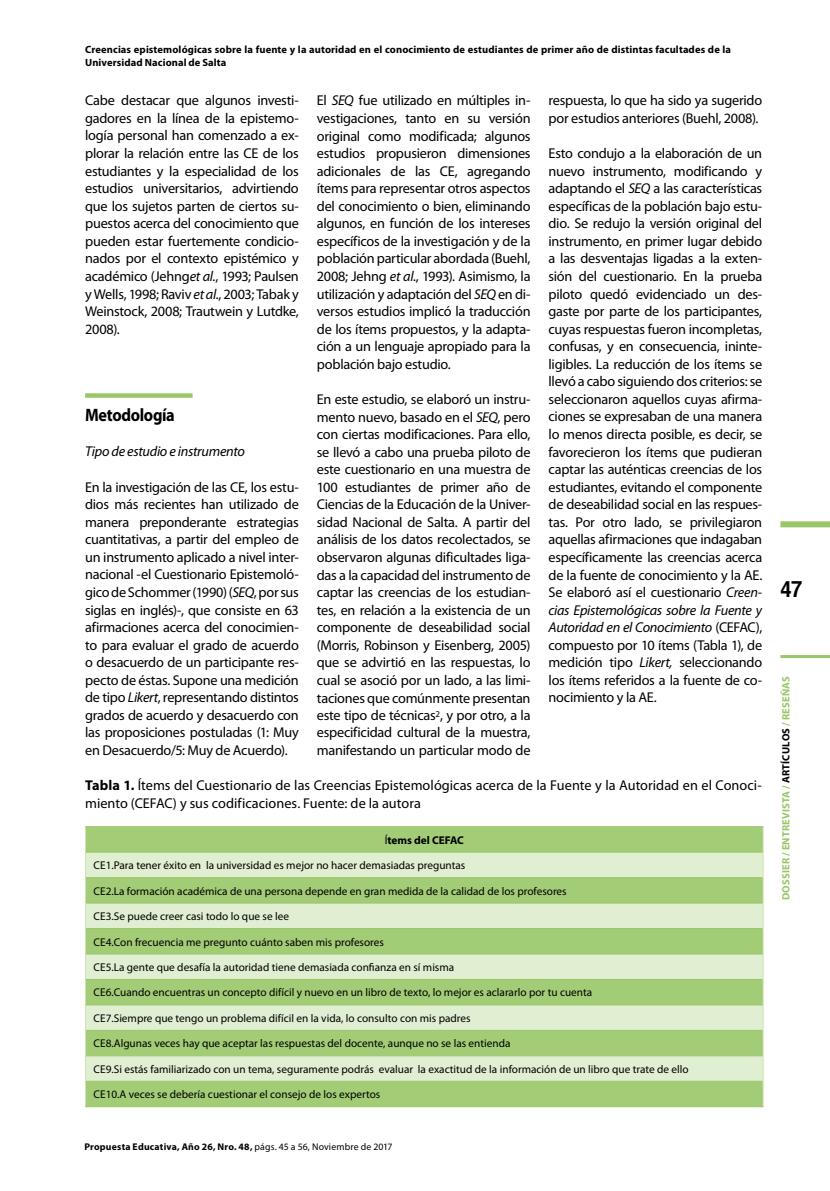
<style>
.page{position:relative;width:830px;height:1191px;background:#fff}
.page>*{position:absolute;margin:0;border:0;box-sizing:border-box;transform-origin:0 0}
.t1{font:700 22.5px "Helvetica";color:#000;scale:.9 1}
.t2{font:700 18px "Myriad Pro";letter-spacing:-.02em;color:#000;scale:.9 1}
.t3{font:14.25px/17.5px "Myriad Pro";letter-spacing:-.015em;color:#000;text-align:justify}
.t4{font:italic 14.25px "Myriad Pro";letter-spacing:-.02em;color:#000}
.t5{font:11.25px "Myriad Pro";color:#000}
.t6{font:700 11.25px "Myriad Pro";color:#000}
.t7{font:700 10.5px/13.5px "Myriad Pro";letter-spacing:.01em;color:#000}
.t8{font:700 10.5px "Myriad Pro";letter-spacing:.015em;color:#99c667}
.t9{font:700 9.75px "Myriad Pro";letter-spacing:.02em;color:#000}
.s1{font-style:italic}
.s2{font-weight:700}
.s3{font-weight:400}
.s4{color:#000}
</style>
<div class="page">
<hr style="left:780px;top:655px;width:49px;height:3px;background:#99c667">
<div style="left:780px;top:521px;width:49px;height:6px;background:#99c667"></div>
<div style="left:85px;top:393px;width:107px;height:5px;background:#99c667"></div>
<div style="left:86px;top:827px;width:676px;height:279px;background:#a3cc76"></div>
<svg style="left:86px;top:853px;width:676px;height:228px;background:#c4dea8"></svg>
<hr style="left:85px;top:826px;width:678px;height:1px;background:#99c667">
<hr style="left:86px;top:852px;width:676px;height:1px;background:#99c667">
<hr style="left:86px;top:877px;width:676px;height:1px;background:#99c667">
<hr style="left:86px;top:928px;width:676px;height:1px;background:#99c667">
<hr style="left:86px;top:979px;width:676px;height:1px;background:#99c667">
<hr style="left:86px;top:1030px;width:676px;height:1px;background:#99c667">
<hr style="left:86px;top:1081px;width:676px;height:1px;background:#99c667">
<svg style="left:85px;top:827px;width:1px;height:279px"></svg>
<hr style="left:86px;top:902px;width:676px;height:1px;background:#99c667">
<hr style="left:86px;top:953px;width:676px;height:1px;background:#99c667">
<hr style="left:86px;top:1004px;width:676px;height:1px;background:#99c667">
<hr style="left:86px;top:1055px;width:676px;height:1px;background:#99c667">
<hr style="left:85px;top:1106px;width:678px;height:1px;background:#99c667">
<svg style="left:762px;top:827px;width:1px;height:279px"></svg>
<p class="t7" style="left:85px;top:42px;width:647px">Creencias epistemológicas sobre la fuente y la autoridad en el conocimiento de estudiantes de primer año de distintas facultades de la<br>Universidad Nacional de Salta</p>
<p class="t3" style="left:85px;top:92px;width:215px">Cabe destacar que algunos investi&shy;gadores en la línea de la epistemo&shy;logía personal han comenzado a ex&shy;plorar la relación entre las CE de los estudiantes y la especialidad de los estudios universitarios, advirtiendo que los sujetos parten de ciertos su&shy;puestos acerca del conocimiento que pueden estar fuertemente condicio&shy;nados por el contexto epistémico y académico (Jehng<span class="s1">et al.</span>, 1993; Paulsen y Wells, 1998; Raviv <span class="s1">et al.</span>, 2003; Tabak y Weinstock, 2008; Trautwein y Lutdke, 2008).</p>
<p class="t2" style="left:85px;top:403px;width:101px">Metodología</p>
<p class="t4" style="left:85px;top:444px;width:161px">Tipo de estudio e instrumento</p>
<p class="t3" style="left:85px;top:478px;width:215px">En la investigación de las CE, los estu&shy;dios más recientes han utilizado de manera preponderante estrategias cuantitativas, a partir del empleo de un instrumento aplicado a nivel inter&shy;nacional -el Cuestionario Epistemoló&shy;gico de Schommer (1990) (<span class="s1">SEQ</span>, por sus siglas en inglés)-, que consiste en 63 afirmaciones acerca del conocimien&shy;to para evaluar el grado de acuerdo o desacuerdo de un participante res&shy;pecto de éstas. Supone una medición de tipo <span class="s1">Likert</span>, representando distintos grados de acuerdo y desacuerdo con las proposiciones postuladas (1: Muy en Desacuerdo/5: Muy de Acuerdo).</p>
<p class="t3" style="left:317px;top:92px;width:215px">El <span class="s1">SEQ</span> fue utilizado en múltiples in&shy;vestigaciones, tanto en su versión original como modificada; algunos estudios propusieron dimensiones adicionales de las CE, agregando ítems para representar otros aspectos del conocimiento o bien, eliminando algunos, en función de los intereses específicos de la investigación y de la población particular abordada (Buehl, 2008; Jehng <span class="s1">et al.</span>, 1993). Asimismo, la utilización y adaptación del <span class="s1">SEQ</span> en di&shy;versos estudios implicó la traducción de los ítems propuestos, y la adapta&shy;ción a un lenguaje apropiado para la población bajo estudio.</p>
<p class="t3" style="left:317px;top:391px;width:215px">En este estudio, se elaboró un instru&shy;mento nuevo, basado en el <span class="s1">SEQ</span>, pero con ciertas modificaciones. Para ello, se llevó a cabo una prueba piloto de este cuestionario en una muestra de 100 estudiantes de primer año de Ciencias de la Educación de la Univer&shy;sidad Nacional de Salta. A partir del análisis de los datos recolectados, se observaron algunas dificultades liga&shy;das a la capacidad del instrumento de captar las creencias de los estudian&shy;tes, en relación a la existencia de un componente de deseabilidad social (Morris, Robinson y Eisenberg, 2005) que se advirtió en las respuestas, lo cual se asoció por un lado, a las limi&shy;taciones que comúnmente presentan este tipo de técnicas<sup>2</sup>, y por otro, a la especificidad cultural de la muestra, manifestando un particular modo de</p>
<p class="t3" style="left:548px;top:92px;width:215px">respuesta, lo que ha sido ya sugerido por estudios anteriores (Buehl, 2008).</p>
<p class="t3" style="left:548px;top:145px;width:215px">Esto condujo a la elaboración de un nuevo instrumento, modificando y adaptando el <span class="s1">SEQ</span> a las características específicas de la población bajo estu&shy;dio. Se redujo la versión original del instrumento, en primer lugar debido a las desventajas ligadas a la exten&shy;sión del cuestionario. En la prueba piloto quedó evidenciado un des&shy;gaste por parte de los participantes, cuyas respuestas fueron incompletas, confusas, y en consecuencia, ininte&shy;ligibles. La reducción de los ítems se llevó a cabo siguiendo dos criterios: se seleccionaron aquellos cuyas afirma&shy;ciones se expresaban de una manera lo menos directa posible, es decir, se favorecieron los ítems que pudieran captar las auténticas creencias de los estudiantes, evitando el componente de deseabilidad social en las respues&shy;tas. Por otro lado, se privilegiaron aquellas afirmaciones que indagaban específicamente las creencias acerca de la fuente de conocimiento y la AE.<br>Se elaboró así el cuestionario <span class="s1">Creen&shy;cias Epistemológicas sobre la Fuente y Autoridad en el Conocimiento</span> (CEFAC), compuesto por 10 ítems (Tabla 1), de medición tipo <span class="s1">Likert,</span> seleccionando los ítems referidos a la fuente de co&shy;nocimiento y la AE.</p>
<p class="t3" style="left:85px;top:776px;width:678px"><span class="s2">Tabla 1.</span> Ítems del Cuestionario de las Creencias Epistemológicas acerca de la Fuente y la Autoridad en el Conoci&shy;miento (CEFAC) y sus codificaciones. Fuente: de la autora</p>
<p class="t6" style="left:384px;top:832px;width:81px"><span class="s3">Í</span>tems del CEFAC</p>
<p class="t5" style="left:94px;top:859px;width:373px">CE1.Para tener éxito en la universidad es mejor no hacer demasiadas preguntas</p>
<p class="t5" style="left:94px;top:884px;width:474px">CE2.La formación académica de una persona depende en gran medida de la calidad de los profesores</p>
<p class="t5" style="left:94px;top:910px;width:197px">CE3.Se puede creer casi todo lo que se lee</p>
<p class="t5" style="left:94px;top:935px;width:292px">CE4.Con frecuencia me pregunto cuánto saben mis profesores</p>
<p class="t5" style="left:94px;top:961px;width:362px">CE5.La gente que desafía la autoridad tiene demasiada confianza en sí misma</p>
<p class="t5" style="left:94px;top:986px;width:500px">CE6.Cuando encuentras un concepto difícil y nuevo en un libro de texto, lo mejor es aclararlo por tu cuenta</p>
<p class="t5" style="left:94px;top:1012px;width:378px">CE7.Siempre que tengo un problema difícil en la vida, lo consulto con mis padres</p>
<p class="t5" style="left:94px;top:1037px;width:418px">CE8.Algunas veces hay que aceptar las respuestas del docente, aunque no se las entienda</p>
<p class="t5" style="left:94px;top:1062px;width:596px">CE9.Si estás familiarizado con un tema, seguramente podrás evaluar la exactitud de la información de un libro que trate de ello</p>
<p class="t5" style="left:94px;top:1088px;width:288px">CE10.A veces se debería cuestionar el consejo de los expertos</p>
<p class="t9" style="left:84px;top:1140px;width:309px">Propuesta Educativa, Año 26, Nro. 48, <span class="s3">págs. 45 a 56, Noviembre de 2017</span></p>
<h1 class="t1" style="left:780px;top:571px;width:26px">47</h1>
<p class="t8" style="left:778px;top:900px;width:225px;rotate:-90deg">DOSSIER / ENTREVISTA / <span class="s4">ARTÍCULOS</span> / RESEÑAS</p>
</div>
